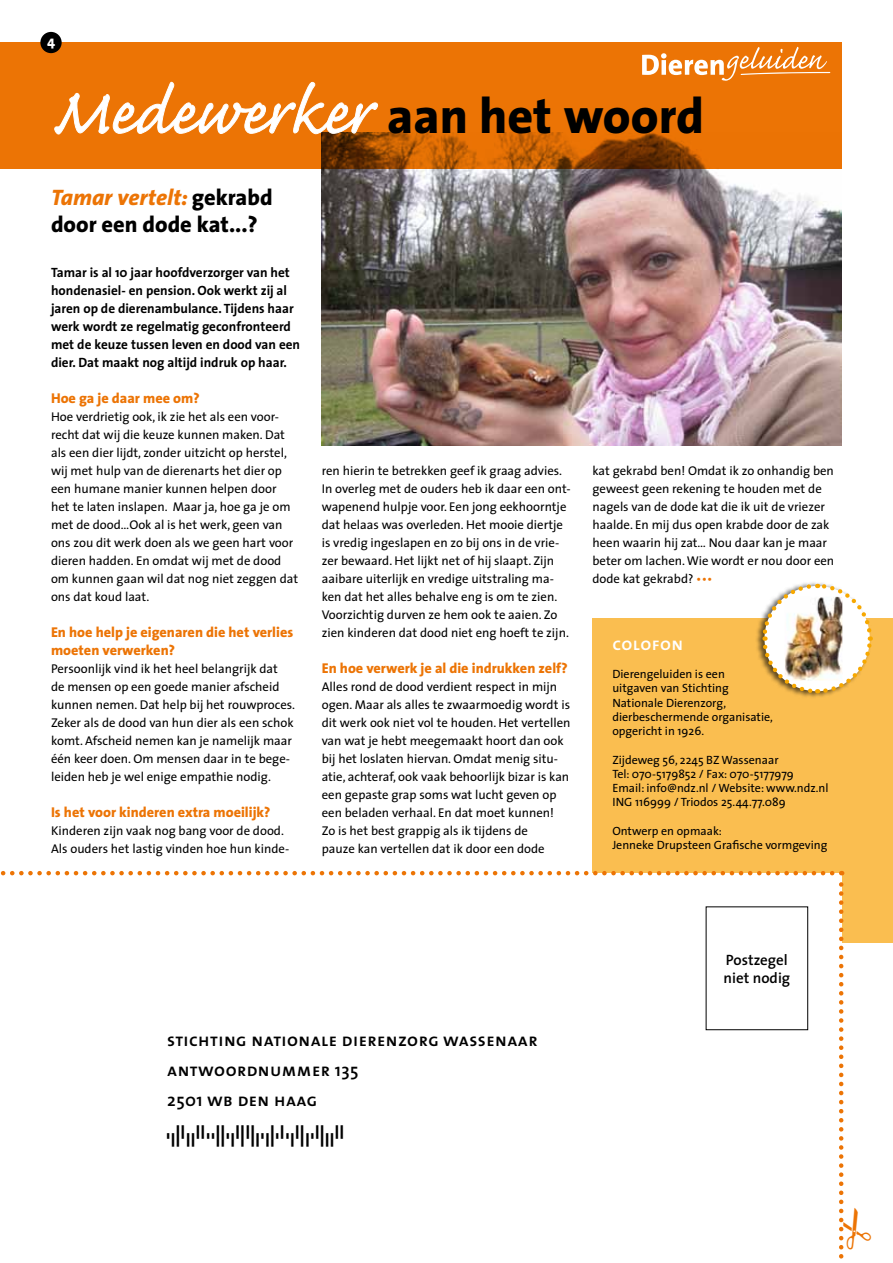
<style>
.page{position:relative;width:893px;height:1263px;background:#fff}
.page>*{position:absolute;margin:0;border:0;box-sizing:border-box;transform-origin:0 0}
.t1{font:800 49.95px "The Sans";color:#000}
.t2{font:800 22.5px/27px "The Sans";color:#000}
.t3{font:18px/30px "The Sans Semi Bold Caps";letter-spacing:.025em;color:#000}
.t4{font:18px "The Sans Semi Bold Caps";letter-spacing:.025em;color:#fff}
.t5{font:600 15px/18px "The Sans";color:#000}
.t6{font:800 14.25px/18px "The Sans";color:#ec7405}
.t7{font:800 14.25px "The Sans";color:#fff}
.t8{font:700 13.5px/18px "The Sans";color:#000}
.t9{font:12.75px/18px "The Sans";color:#000}
.t10{font:12px/14.2px "The Sans";color:#000}
.s1{font-family:"Caflisch Script";font-weight:400;font-size:83.7px;color:#fff}
.s2{font-style:italic;color:#ec7405}
.s3{color:#ec7405}
.s4{font-family:"The Sans";font-weight:600}
</style>
<div class="page">
<div style="left:592px;top:619px;width:301px;height:324px;background:#fabe50"></div>
<img style="left:322px;top:169px;width:520px;height:277px">
<div style="left:0;top:873px;width:841px;height:390px;background:#fff"></div>
<svg style="left:0;top:871px;width:832px;height:4px"></svg>
<div style="left:706px;top:907px;width:102px;height:123px;border:1px solid #000"></div>
<div style="left:0;top:43px;width:842px;height:126px;background:#ec7405"></div>
<svg style="left:642px;top:47px;width:189px;height:34px"></svg>
<svg style="left:54px;top:82px;width:324px;height:53px"></svg>
<div style="left:754px;top:581px;width:118px;height:118px;background:#000;opacity:.6"></div>
<img style="left:760px;top:581px;width:114px;height:115px">
<div style="left:40px;top:32px;width:22px;height:21px;background:#000;border-radius:50%"></div>
<svg style="left:839px;top:871px;width:6px;height:388px"></svg>
<p class="t7" style="left:47px;top:29px;width:9px">4</p>
<h1 class="t1" style="left:51px;top:74px;width:655px"><span class="s1">Medewerker</span> aan het woord</h1>
<h2 class="t2" style="left:51px;top:183px;width:223px"><span class="s2">Tamar vertelt:</span> gekrabd door een dode kat...?</h2>
<p class="t8" style="left:51px;top:263px;width:251px">Tamar is al 10 jaar hoofdverzorger van het hondenasiel- en pension. Ook werkt zij al jaren op de dierenambulance. Tijdens haar werk wordt ze regelmatig geconfronteerd met de keuze tussen leven en dood van een dier. Dat maakt nog altijd indruk op haar.</p>
<p class="t6" style="left:51px;top:388px;width:150px">Hoe ga je daar mee om?</p>
<p class="t9" style="left:51px;top:407px;width:249px">Hoe verdrietig ook, ik zie het als een voor&shy;recht dat wij die keuze kunnen maken. Dat als een dier lijdt, zonder uitzicht op herstel, wij met hulp van de dierenarts het dier op een humane manier kunnen helpen door het te laten inslapen. Maar ja, hoe ga je om met de dood…Ook al is het werk, geen van ons zou dit werk doen als we geen hart voor dieren hadden. En omdat wij met de dood om kunnen gaan wil dat nog niet zeggen dat ons dat koud laat.</p>
<p class="t6" style="left:51px;top:622px;width:244px">En hoe help je eigenaren die het verlies moeten verwerken?</p>
<p class="t9" style="left:51px;top:659px;width:246px">Persoonlijk vind ik het heel belangrijk dat<br>de mensen op een goede manier afscheid kunnen nemen. Dat help bij het rouwproces.<br>Zeker als de dood van hun dier als een schok komt. Afscheid nemen kan je namelijk maar één keer doen. Om mensen daar in te bege&shy;leiden heb je wel enige empathie nodig.</p>
<p class="t6" style="left:51px;top:802px;width:221px">Is het voor kinderen extra moeilijk?</p>
<p class="t9" style="left:51px;top:821px;width:240px">Kinderen zijn vaak nog bang voor de dood.<br>Als ouders het lastig vinden hoe hun kinde-</p>
<p class="t9" style="left:322px;top:461px;width:250px">ren hierin te betrekken geef ik graag advies.<br>In overleg met de ouders heb ik daar een ont&shy;wapenend hulpje voor. Een jong eekhoorntje dat helaas was overleden. Het mooie diertje is vredig ingeslapen en zo bij ons in de vrie&shy;zer bewaard. Het lijkt net of hij slaapt. Zijn aaibare uiterlijk en vredige uitstraling ma&shy;ken dat het alles behalve eng is om te zien.<br>Voorzichtig durven ze hem ook te aaien. Zo zien kinderen dat dood niet eng hoeft te zijn.</p>
<p class="t6" style="left:322px;top:658px;width:248px">En hoe verwerk je al die indrukken zelf?</p>
<p class="t9" style="left:322px;top:677px;width:250px">Alles rond de dood verdient respect in mijn ogen. Maar als alles te zwaarmoedig wordt is dit werk ook niet vol te houden. Het vertellen van wat je hebt meegemaakt hoort dan ook bij het loslaten hiervan. Omdat menig situ&shy;atie, achteraf, ook vaak behoorlijk bizar is kan een gepaste grap soms wat lucht geven op een beladen verhaal. En dat moet kunnen!<br>Zo is het best grappig als ik tijdens de<br>pauze kan vertellen dat ik door een dode</p>
<p class="t9" style="left:592px;top:461px;width:243px">kat gekrabd ben! Omdat ik zo onhandig ben geweest geen rekening te houden met de nagels van de dode kat die ik uit de vriezer haalde. En mij dus open krabde door de zak heen waarin hij zat… Nou daar kan je maar beter om lachen. Wie wordt er nou door een dode kat gekrabd? <span class="s3">•••</span></p>
<h3 class="t4" style="left:612px;top:629px;width:72px">colofon</h3>
<p class="t10" style="left:612px;top:667px;width:162px">Dierengeluiden is een uitgaven van Stichting<br>Nationale Dierenzorg, dierbeschermende organisatie, opgericht in 1926.</p>
<p class="t10" style="left:612px;top:752px;width:218px">Zijdeweg 56, 2245 BZ Wassenaar<br>Tel: 070-5179852 / Fax: 070-5177979<br>Email: info@ndz.nl / Website: www.ndz.nl ING 116999 / Triodos 25.44.77.089</p>
<p class="t10" style="left:612px;top:823px;width:217px">Ontwerp en opmaak:<br>Jenneke Drupsteen Grafische vormgeving</p>
<h3 class="t3" style="left:167px;top:1024px;width:372px">stichting nationale dierenzorg wassenaar antwoordnummer <span class="s4">135<br>2501</span> wb den haag</h3>
<p class="t5" style="left:723px;top:950px;width:68px">Postzegel niet nodig</p>
</div>
